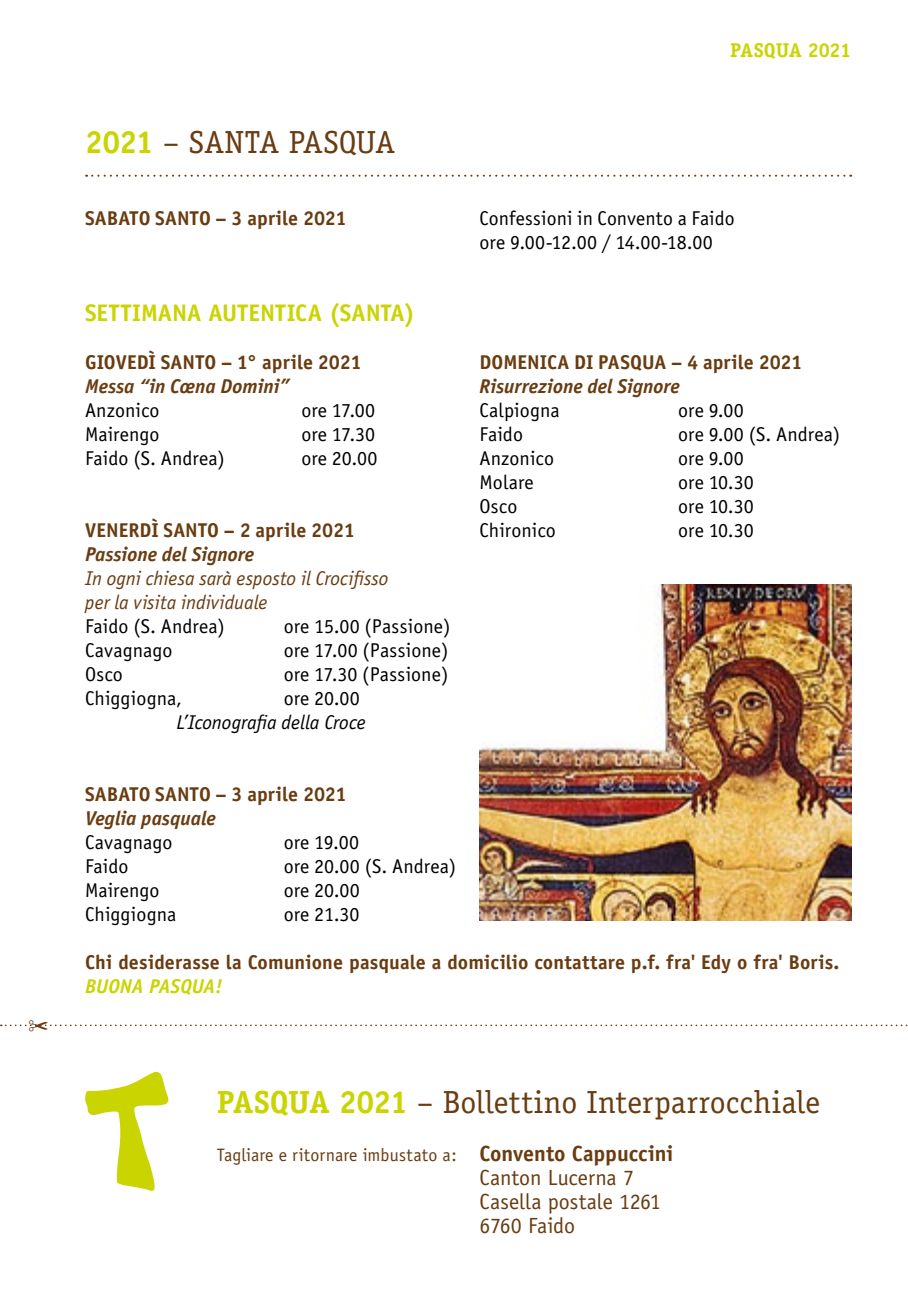
<style>
.page{position:relative;width:908px;height:1304px;background:#fff}
.page>*{position:absolute;margin:0;border:0;box-sizing:border-box;transform-origin:0 0}
.t1{font:32px "Officina Serif";color:#693c11}
.t2{font:700 24px "Officina Sans";color:#cad400}
.t3{font:22px/24px "Officina Sans";letter-spacing:-.005em;color:#693c11}
.t4{font:700 22px "Officina Sans";letter-spacing:-.005em;color:#693c11}
.t5{font:20px/24px "Officina Sans";letter-spacing:.005em;color:#000}
.t6{font:700 20px "Officina Sans";letter-spacing:.005em;color:#693c11}
.t7{font:italic 700 20px "Officina Sans";color:#693c11}
.t8{font:italic 20px/24px "Officina Sans";color:#693c11}
.t9{font:italic 20px "Officina Sans";color:#000}
.t10{font:italic 700 20px "Officina Sans";color:#cad400}
.t11{font:700 20px "Officina Serif";letter-spacing:-.01em;color:#cad400}
.t12{font:18px "Officina Sans";letter-spacing:.005em;color:#693c11}
.s1{font-weight:700;color:#cad400}
</style>
<div class="page">
<svg style="left:86px;top:175px;width:764px;height:2px"></svg>
<svg style="left:85px;top:1071px;width:83px;height:120px"></svg>
<img style="left:479px;top:585px;width:371px;height:336px">
<svg style="left:1px;top:1024px;width:907px;height:3px"></svg>
<h1 class="t1" style="left:85px;top:123px;width:311px"><span class="s1">2021</span> – SANTA PASQUA</h1>
<p class="t11" style="left:730px;top:37px;width:122px">PASQUA 2021</p>
<p class="t6" style="left:85px;top:205px;width:263px">SABATO SANTO – 3 aprile 2021</p>
<p class="t5" style="left:479px;top:206px;width:256px">Confessioni in Convento a Faido ore 9.00-12.00 / 14.00-18.00</p>
<p class="t2" style="left:85px;top:298px;width:331px">SETTIMANA AUTENTICA (SANTA)</p>
<p class="t6" style="left:85px;top:349px;width:278px">GIOVEDÌ SANTO – 1° aprile 2021</p>
<p class="t7" style="left:85px;top:374px;width:206px">Messa “in Cœna Domini”</p>
<p class="t5" style="left:85px;top:398px;width:76px">Anzonico</p>
<p class="t5" style="left:301px;top:398px;width:75px">ore 17.00</p>
<p class="t5" style="left:85px;top:422px;width:76px">Mairengo</p>
<p class="t5" style="left:301px;top:422px;width:75px">ore 17.30</p>
<p class="t5" style="left:85px;top:446px;width:141px">Faido (S. Andrea)</p>
<p class="t5" style="left:301px;top:446px;width:78px">ore 20.00</p>
<p class="t6" style="left:85px;top:517px;width:271px">VENERDÌ SANTO – 2 aprile 2021</p>
<p class="t7" style="left:85px;top:542px;width:170px">Passione del Signore</p>
<p class="t8" style="left:85px;top:566px;width:305px">In ogni chiesa sarà esposto il Crocifisso per la visita individuale</p>
<p class="t5" style="left:85px;top:614px;width:141px">Faido (S. Andrea)</p>
<p class="t5" style="left:283px;top:614px;width:168px">ore 15.00 (Passione)</p>
<p class="t5" style="left:85px;top:638px;width:89px">Cavagnago</p>
<p class="t5" style="left:283px;top:638px;width:166px">ore 17.00 (Passione)</p>
<p class="t5" style="left:85px;top:662px;width:39px">Osco</p>
<p class="t5" style="left:283px;top:662px;width:166px">ore 17.30 (Passione)</p>
<p class="t5" style="left:85px;top:686px;width:99px">Chiggiogna,</p>
<p class="t5" style="left:283px;top:686px;width:78px">ore 20.00</p>
<p class="t9" style="left:176px;top:710px;width:190px">L’Iconografia della Croce</p>
<p class="t6" style="left:85px;top:781px;width:263px">SABATO SANTO – 3 aprile 2021</p>
<p class="t7" style="left:85px;top:806px;width:132px">Veglia pasquale</p>
<p class="t5" style="left:85px;top:830px;width:89px">Cavagnago</p>
<p class="t5" style="left:283px;top:830px;width:77px">ore 19.00</p>
<p class="t5" style="left:85px;top:854px;width:45px">Faido</p>
<p class="t5" style="left:283px;top:854px;width:174px">ore 20.00 (S. Andrea)</p>
<p class="t5" style="left:85px;top:878px;width:76px">Mairengo</p>
<p class="t5" style="left:283px;top:878px;width:78px">ore 20.00</p>
<p class="t5" style="left:85px;top:902px;width:93px">Chiggiogna</p>
<p class="t5" style="left:283px;top:902px;width:77px">ore 21.30</p>
<p class="t6" style="left:479px;top:349px;width:324px">DOMENICA DI PASQUA – 4 aprile 2021</p>
<p class="t7" style="left:479px;top:374px;width:202px">Risurrezione del Signore</p>
<p class="t5" style="left:479px;top:398px;width:82px">Calpiogna</p>
<p class="t5" style="left:677px;top:398px;width:67px">ore 9.00</p>
<p class="t5" style="left:479px;top:422px;width:45px">Faido</p>
<p class="t5" style="left:677px;top:422px;width:164px">ore 9.00 (S. Andrea)</p>
<p class="t5" style="left:479px;top:446px;width:76px">Anzonico</p>
<p class="t5" style="left:677px;top:446px;width:67px">ore 9.00</p>
<p class="t5" style="left:479px;top:470px;width:56px">Molare</p>
<p class="t5" style="left:677px;top:470px;width:77px">ore 10.30</p>
<p class="t5" style="left:479px;top:494px;width:39px">Osco</p>
<p class="t5" style="left:677px;top:494px;width:77px">ore 10.30</p>
<p class="t5" style="left:479px;top:518px;width:78px">Chironico</p>
<p class="t5" style="left:677px;top:518px;width:77px">ore 10.30</p>
<p class="t6" style="left:85px;top:949px;width:755px">Chi desiderasse la Comunione pasquale a domicilio contattare p.f. fra' Edy o fra' Boris.</p>
<p class="t10" style="left:85px;top:974px;width:139px">BUONA PASQUA!</p>
<h1 class="t1" style="left:217px;top:1083px;width:604px"><span class="s1">PASQUA 2021</span> – Bollettino Interparrocchiale</h1>
<p class="t4" style="left:479px;top:1139px;width:195px">Convento Cappuccini</p>
<p class="t3" style="left:479px;top:1165px;width:183px">Canton Lucerna 7<br>Casella postale 1261<br>6760 Faido</p>
<p class="t12" style="left:217px;top:1144px;width:241px">Tagliare e ritornare imbustato a:</p>
</div>
